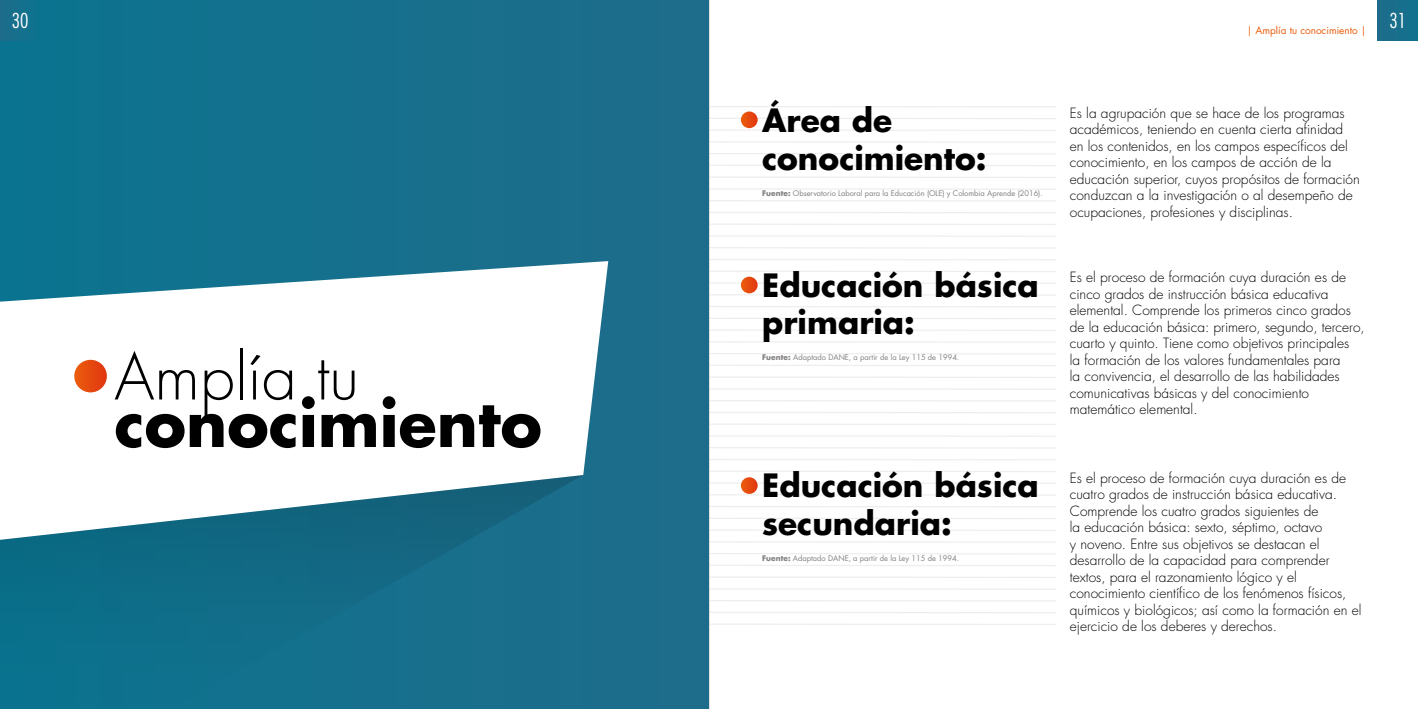
<style>
.page{position:relative;width:1418px;height:709px;background:#fff}
.page>*{position:absolute;margin:0;border:0;box-sizing:border-box;transform-origin:0 0}
.t1{font:700 62.5px "Futura Std";color:#000}
.t2{font:300 62.5px "Futura Std";color:#000}
.t3{font:700 31.25px/37.5px "Futura Std";color:#000}
.t4{font:300 condensed 20px "Futura Std";color:#fff}
.t5{font:300 13.75px/16.5px "Futura Std";color:#000}
.t6{font:10px "Futura Std";color:#ea5b0b}
.t7{font:7.5px "Futura Std";color:#827f80}
.s1{font-weight:700}
</style>
<div class="page">
<div style="left:0;top:0;width:709px;height:709px;background:#186f8c"></div>
<hr style="left:709px;top:106px;width:347px;height:1px;background:#f0edef">
<hr style="left:709px;top:118px;width:347px;height:1px;background:#f0edef">
<hr style="left:709px;top:129px;width:347px;height:2px;background:#f0edef">
<hr style="left:709px;top:141px;width:347px;height:2px;background:#f0edef">
<hr style="left:709px;top:153px;width:347px;height:1px;background:#f0edef">
<hr style="left:709px;top:165px;width:347px;height:1px;background:#f0edef">
<hr style="left:709px;top:176px;width:347px;height:2px;background:#f0edef">
<hr style="left:709px;top:188px;width:347px;height:2px;background:#f0edef">
<hr style="left:709px;top:200px;width:347px;height:1px;background:#f0edef">
<hr style="left:709px;top:212px;width:347px;height:1px;background:#f0edef">
<hr style="left:709px;top:223px;width:347px;height:2px;background:#f0edef">
<hr style="left:709px;top:235px;width:347px;height:2px;background:#f0edef">
<hr style="left:709px;top:247px;width:347px;height:2px;background:#f0edef">
<hr style="left:709px;top:259px;width:347px;height:1px;background:#f0edef">
<hr style="left:709px;top:270px;width:347px;height:2px;background:#f0edef">
<hr style="left:709px;top:282px;width:347px;height:2px;background:#f0edef">
<hr style="left:709px;top:294px;width:347px;height:2px;background:#f0edef">
<hr style="left:709px;top:306px;width:347px;height:1px;background:#f0edef">
<hr style="left:709px;top:318px;width:347px;height:1px;background:#f0edef">
<hr style="left:709px;top:329px;width:347px;height:2px;background:#f0edef">
<hr style="left:709px;top:341px;width:347px;height:2px;background:#f0edef">
<hr style="left:709px;top:353px;width:347px;height:1px;background:#f0edef">
<hr style="left:709px;top:365px;width:347px;height:1px;background:#f0edef">
<hr style="left:709px;top:376px;width:347px;height:2px;background:#f0edef">
<hr style="left:709px;top:388px;width:347px;height:2px;background:#f0edef">
<hr style="left:709px;top:400px;width:347px;height:1px;background:#f0edef">
<hr style="left:709px;top:412px;width:347px;height:1px;background:#f0edef">
<hr style="left:709px;top:423px;width:347px;height:2px;background:#f0edef">
<hr style="left:709px;top:435px;width:347px;height:2px;background:#f0edef">
<hr style="left:709px;top:447px;width:347px;height:1px;background:#f0edef">
<hr style="left:709px;top:459px;width:347px;height:1px;background:#f0edef">
<hr style="left:709px;top:470px;width:347px;height:2px;background:#f0edef">
<hr style="left:709px;top:482px;width:347px;height:2px;background:#f0edef">
<hr style="left:709px;top:494px;width:347px;height:1px;background:#f0edef">
<hr style="left:709px;top:506px;width:347px;height:1px;background:#f0edef">
<hr style="left:709px;top:517px;width:347px;height:2px;background:#f0edef">
<hr style="left:709px;top:529px;width:347px;height:2px;background:#f0edef">
<hr style="left:709px;top:541px;width:347px;height:1px;background:#f0edef">
<hr style="left:709px;top:553px;width:347px;height:1px;background:#f0edef">
<hr style="left:709px;top:564px;width:347px;height:2px;background:#f0edef">
<hr style="left:709px;top:576px;width:347px;height:2px;background:#f0edef">
<hr style="left:709px;top:588px;width:347px;height:2px;background:#f0edef">
<hr style="left:709px;top:600px;width:347px;height:1px;background:#f0edef">
<hr style="left:709px;top:611px;width:347px;height:2px;background:#f0edef">
<hr style="left:709px;top:623px;width:347px;height:2px;background:#f0edef">
<svg style="left:0;top:261px;width:608px;height:214px;background:#e4eef2"></svg>
<img style="left:0;top:475px;width:583px;height:234px">
<div style="left:1377px;top:0;width:40px;height:40px;background:#186f8c"></div>
<svg style="left:74px;top:360px;width:33px;height:32px"></svg>
<svg style="left:741px;top:111px;width:16px;height:17px"></svg>
<svg style="left:741px;top:277px;width:16px;height:16px"></svg>
<svg style="left:741px;top:477px;width:16px;height:17px"></svg>
<hr style="left:708px;top:0;width:1px;height:709px;background:#d0d0d0">
<h3 class="t4" style="left:12px;top:9px;width:18px">30</h3>
<h3 class="t4" style="left:1389px;top:9px;width:18px">31</h3>
<p class="t6" style="left:1246px;top:24px;width:121px">| Amplía tu conocimiento |</p>
<h1 class="t2" style="left:114px;top:339px;width:246px">Amplía tu</h1>
<h1 class="t1" style="left:114px;top:382px;width:429px">conocimiento</h1>
<h2 class="t3" style="left:762px;top:101px;width:226px">Área de conocimiento:</h2>
<p class="t5" style="left:1069px;top:105px;width:291px">Es la agrupación que se hace de los programas académicos, teniendo en cuenta cierta afinidad en los contenidos, en los campos específicos del conocimiento, en los campos de acción de la educación superior, cuyos propósitos de formación conduzcan a la investigación o al desempeño de ocupaciones, profesiones y disciplinas.</p>
<p class="t7" style="left:762px;top:188px;width:282px"><span class="s1">Fuente:</span> Observatorio Laboral para la Educación (OLE) y Colombia Aprende (2016).</p>
<h2 class="t3" style="left:762px;top:266px;width:278px">Educación básica primaria:</h2>
<p class="t5" style="left:1069px;top:269px;width:296px">Es el proceso de formación cuya duración es de cinco grados de instrucción básica educativa elemental. Comprende los primeros cinco grados de la educación básica: primero, segundo, tercero, cuarto y quinto. Tiene como objetivos principales<br>la formación de los valores fundamentales para<br>la convivencia, el desarrollo de las habilidades comunicativas básicas y del conocimiento matemático elemental.</p>
<p class="t7" style="left:762px;top:352px;width:199px"><span class="s1">Fuente:</span> Adaptado DANE, a partir de la Ley 115 de 1994.</p>
<h2 class="t3" style="left:762px;top:466px;width:278px">Educación básica secundaria:</h2>
<p class="t5" style="left:1069px;top:470px;width:293px">Es el proceso de formación cuya duración es de cuatro grados de instrucción básica educativa.<br>Comprende los cuatro grados siguientes de<br>la educación básica: sexto, séptimo, octavo<br>y noveno. Entre sus objetivos se destacan el desarrollo de la capacidad para comprender textos, para el razonamiento lógico y el conocimiento científico de los fenómenos físicos, químicos y biológicos; así como la formación en el ejercicio de los deberes y derechos.</p>
<p class="t7" style="left:762px;top:553px;width:198px"><span class="s1">Fuente:</span> Adaptado DANE, a partir de la Ley 115 de 1994.</p>
</div>
